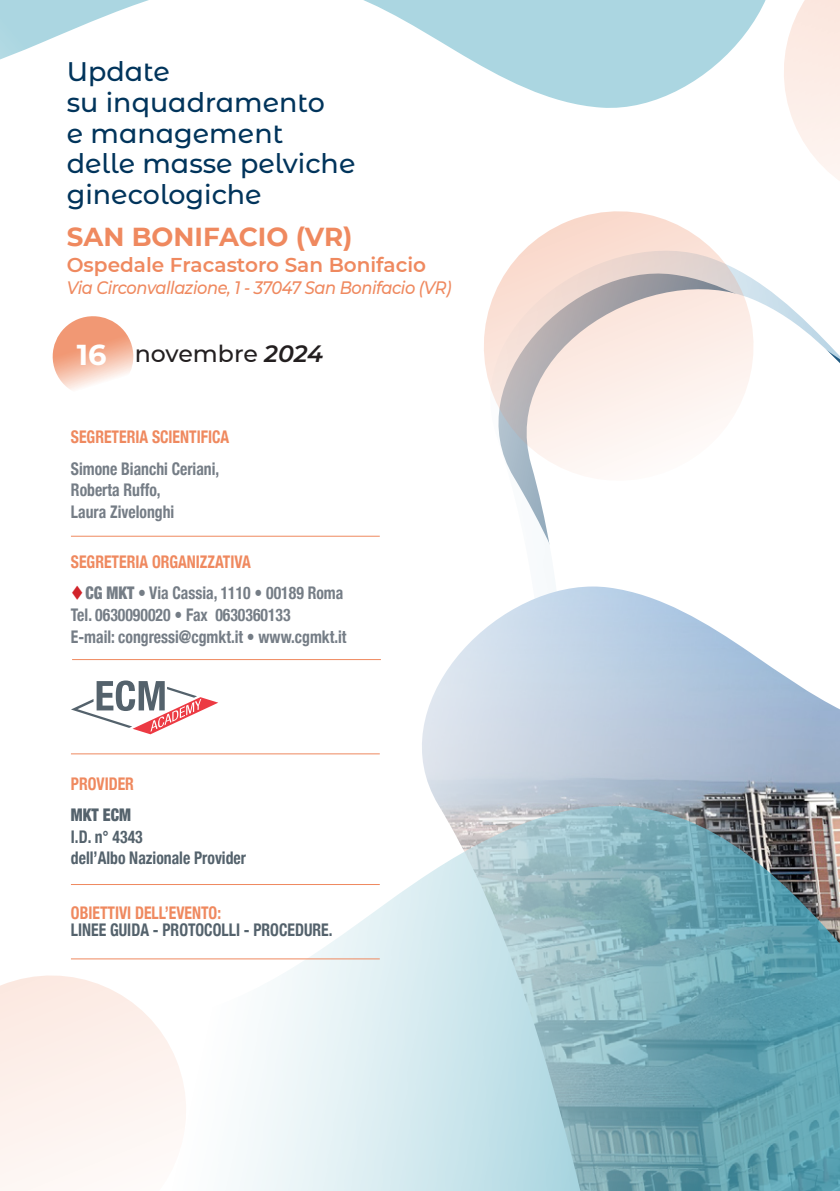
<style>
.page{position:relative;width:840px;height:1191px;background:#fff}
.page>*{position:absolute;margin:0;border:0;box-sizing:border-box;transform-origin:0 0}
.t1{font:700 28.8px "Montserrat Alternates";color:#fff}
.t2{font:500 27px "Montserrat Alternates";color:#01345b}
.t3{font:700 26px "Montserrat";color:#ef895f}
.t4{font:500 23.6px "Montserrat";color:#231f20}
.t5{font:600 20px "Montserrat";color:#ef895f}
.t6{font:italic 500 18px "Montserrat";letter-spacing:-.025em;color:#ef895f;scale:.9 1}
.t7{font:700 condensed 17.4px "Helvetica Neue";color:#757d86;scale:.9 1}
.t8{font:700 condensed 17.4px/17.4px "Helvetica Neue";color:#54626c;scale:.9 1}
.t9{font:700 condensed 17.4px "Helvetica Neue";color:#ef895f;scale:.9 1}
.t10{font:900 condensed 17.4px "Helvetica Neue";color:#54626c;scale:.9 1}
.s1{font-weight:600;font-style:italic}
.s2{color:#d1232a}
.s3{font-weight:900}
.s4{color:#ef895f}
</style>
<div class="page">
<svg style="left:791px;top:0;width:48px;height:180px"></svg>
<img style="left:422px;top:586px;width:417px;height:207px">
<svg style="left:204px;top:793px;width:635px;height:398px"></svg>
<svg style="left:0;top:959px;width:204px;height:232px;fill:#fdf4f1"></svg>
<svg style="left:484px;top:211px;width:287px;height:288px"></svg>
<svg style="left:0;top:0;width:826px;height:115px"></svg>
<svg style="left:52px;top:316px;width:82px;height:74px"></svg>
<hr style="left:71px;top:884px;width:308px;height:1px;background:#ef895f">
<hr style="left:71px;top:753px;width:308px;height:1px;background:#ef895f">
<hr style="left:71px;top:958px;width:308px;height:1px;background:#ef895f">
<hr style="left:71px;top:536px;width:308px;height:1px;background:#ef895f">
<svg style="left:71px;top:680px;width:147px;height:54px"></svg>
<hr style="left:72px;top:659px;width:308px;height:1px;background:#ef895f">
<p class="t2" style="left:67px;top:53px;width:105px">Update</p>
<p class="t2" style="left:67px;top:84px;width:259px">su inquadramento</p>
<p class="t2" style="left:67px;top:114px;width:218px">e management</p>
<p class="t2" style="left:67px;top:145px;width:290px">delle masse pelviche</p>
<p class="t2" style="left:67px;top:175px;width:196px">ginecologiche</p>
<p class="t3" style="left:67px;top:218px;width:287px">SAN BONIFACIO (VR)</p>
<p class="t5" style="left:67px;top:250px;width:360px">Ospedale Fracastoro San Bonifacio</p>
<p class="t6" style="left:67px;top:275px;width:429px">Via Circonvallazione, 1 - 37047 San Bonifacio (VR)</p>
<p class="t1" style="left:77px;top:334px;width:31px">16</p>
<p class="t4" style="left:135px;top:337px;width:190px">novembre <span class="s1">2024</span></p>
<p class="t9" style="left:71px;top:423px;width:177px">SEGRETERIA SCIENTIFICA</p>
<p class="t7" style="left:71px;top:454px;width:166px">Simone Bianchi Ceriani,</p>
<p class="t7" style="left:71px;top:475px;width:101px">Roberta Ruffo,</p>
<p class="t7" style="left:71px;top:497px;width:116px">Laura Zivelonghi</p>
<p class="t9" style="left:71px;top:547px;width:201px">SEGRETERIA ORGANIZZATIVA</p>
<p class="t7" style="left:71px;top:578px;width:304px"><span class="s2">▼</span><span class="s3">CG MKT</span> • Via Cassia, 1110 • 00189 Roma</p>
<p class="t7" style="left:71px;top:600px;width:245px">Tel. 0630090020 • Fax 0630360133</p>
<p class="t7" style="left:71px;top:622px;width:307px">E-mail: congressi@cgmkt.it • www.cgmkt.it</p>
<p class="t9" style="left:71px;top:769px;width:72px">PROVIDER</p>
<p class="t10" style="left:71px;top:800px;width:68px">MKT ECM</p>
<p class="t8" style="left:71px;top:826px;width:81px">I.D. n° 4343</p>
<p class="t8" style="left:71px;top:848px;width:196px">dell’Albo Nazionale Provider</p>
<p class="t8" style="left:71px;top:903px;width:292px"><span class="s4">OBIETTIVI DELL’EVENTO:<br></span>LINEE GUIDA - PROTOCOLLI - PROCEDURE.</p>
</div>
